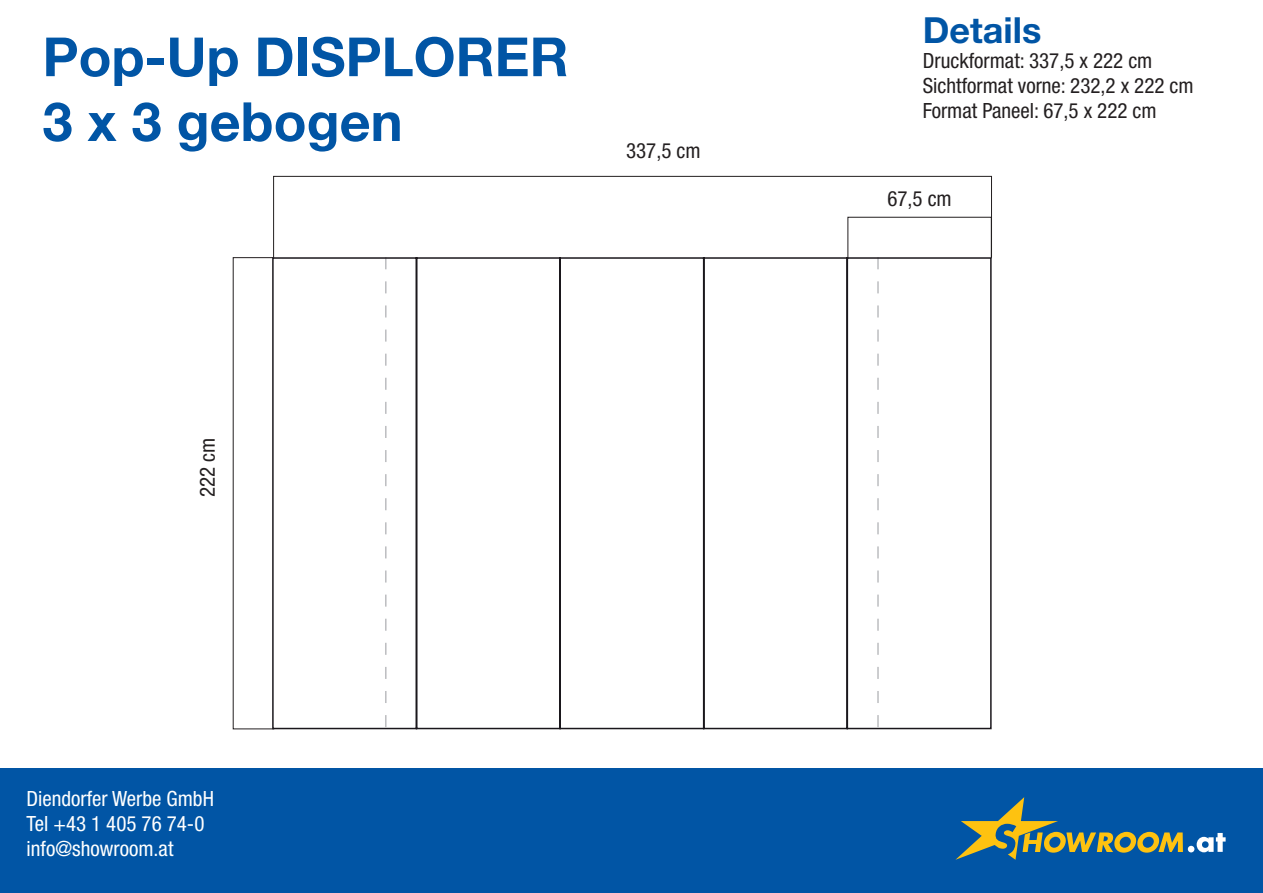
<style>
.page{position:relative;width:1263px;height:893px;background:#fff}
.page>*{position:absolute;margin:0;border:0;box-sizing:border-box;transform-origin:0 0}
.t1{font:700 54px/64.8px "Helvetica Neue LT Std";color:#0155a5}
.t2{font:700 36px "Helvetica Neue LT Std";color:#0155a5}
.t3{font:condensed 21px/25.2px "Helvetica Neue LT Std";color:#231f20}
.t4{font:condensed 21px/25.2px "Helvetica Neue LT Std";color:#fff}
</style>
<div class="page">
<div style="left:0;top:769px;width:1263px;height:124px;background:#0155a5"></div>
<div style="left:1249px;top:768px;width:14px;height:125px;background:#0155a5"></div>
<svg style="left:955px;top:797px;width:270px;height:63px"></svg>
<div style="left:273px;top:176px;width:719px;height:82px;border:1px solid #231f20"></div>
<div style="left:847px;top:217px;width:145px;height:42px;border:1px solid #231f20"></div>
<svg style="left:271px;top:256px;width:721px;height:474px"></svg>
<h1 class="t1" style="left:43px;top:23px;width:528px">Pop-Up DISPLORER<br>3 x 3 gebogen</h1>
<p class="t3" style="left:626px;top:138px;width:76px">337,5 cm</p>
<p class="t3" style="left:195px;top:497px;width:61px;rotate:-90deg">222 cm</p>
<p class="t4" style="left:27px;top:786px;width:189px">Diendorfer Werbe GmbH<br>Tel +43 1 405 76 74-0 info@showroom.at</p>
<h2 class="t2" style="left:923px;top:8px;width:120px">Details</h2>
<p class="t3" style="left:923px;top:48px;width:272px">Druckformat: 337,5 x 222 cm<br>Sichtformat vorne: 232,2 x 222 cm<br>Format Paneel: 67,5 x 222 cm</p>
<p class="t3" style="left:887px;top:186px;width:66px">67,5 cm</p>
</div>
